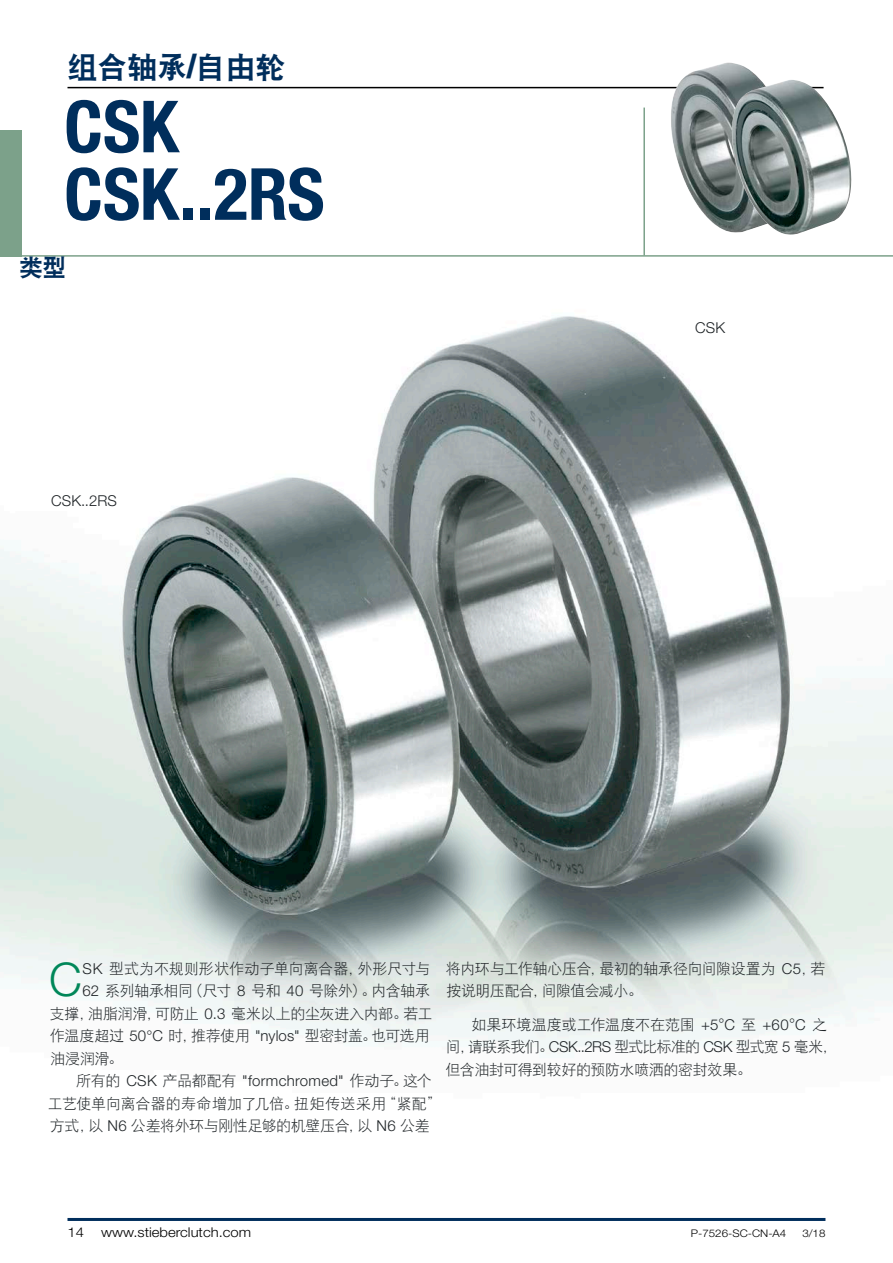
<style>
.page{position:relative;width:893px;height:1263px;background:#fff}
.page>*{position:absolute;margin:0;border:0;box-sizing:border-box;transform-origin:0 0}
.Headline_Big{font:700 condensed 72px/67.5px "Helvetica Neue LT Std";letter-spacing:-.005em;color:#002e5c}
.Fließtext_Initial{font:300 46.5px "Helvetica Neue LT Std";color:#008759}
.t1{font:30px "DFP Hei W9";color:#002e5c}
.Headline_Blau{font:24px "DFP Hei W9";color:#002e5c}
.Fließtext_Schwarz_Ei{font:15px/22.5px "DFP Hei W3";letter-spacing:-.025em;color:#1f2427}
.Fließtext_Initial-2{font:15px "DFP Hei W3";letter-spacing:-.02em;color:#1f2427}
.Fließtext_Schwarz{font:300 15px "Helvetica Neue LT Std";letter-spacing:.01em;color:#1f2427}
.t2{font:300 13.5px "Helvetica Neue LT Std";color:#000;scale:1.1 1}
.t3{font:300 10.5px "Helvetica Neue LT Std";color:#000;scale:1.1 1}
.s1{font-family:"Helvetica Inserat LT Std"}
.s2{font-family:"Helvetica Neue LT Std";font-weight:300}
</style>
<div class="page">
<hr style="left:68px;top:87px;width:756px;height:1px;background:#000">
<hr style="left:0;top:255px;width:893px;height:2px;background:#7ca18a">
<div style="left:0;top:130px;width:21px;height:126px;background:#7ca18a"></div>
<img style="left:0;top:316px;width:892px;height:733px">
<img style="left:667px;top:63px;width:94px;height:168px">
<img style="left:726px;top:80px;width:126px;height:155px">
<hr style="left:68px;top:1218px;width:757px;height:3px;background:#002e5c">
<hr style="left:643px;top:108px;width:2px;height:148px;background:#7ca18a">
<p class="t1" style="left:68px;top:51px;width:220px">组合轴承<span class="s1">/</span>自由轮</p>
<p class="Headline_Big" style="left:64px;top:92px;width:262px">CSK<br>CSK..2RS</p>
<p class="Headline_Blau" style="left:19px;top:254px;width:49px">类型</p>
<p class="Fließtext_Schwarz" style="left:51px;top:492px;width:67px">CSK..2RS</p>
<p class="Fließtext_Schwarz" style="left:695px;top:318px;width:32px">CSK</p>
<p class="Fließtext_Initial" style="left:49px;top:951px;width:34px">C</p>
<p class="Fließtext_Initial-2" style="left:83px;top:960px;width:349px"><span class="s2">SK</span> 型式为不规则形状作动子单向离合器，外形尺寸与</p>
<p class="Fließtext_Initial-2" style="left:83px;top:983px;width:349px"><span class="s2">62</span> 系列轴承相同（尺寸 <span class="s2">8</span> 号和 <span class="s2">40</span> 号除外）。内含轴承</p>
<p class="Fließtext_Initial-2" style="left:49px;top:1005px;width:385px">支撑，油脂润滑，可防止 <span class="s2">0.3</span> 毫米以上的尘灰进入内部。若工</p>
<p class="Fließtext_Initial-2" style="left:50px;top:1028px;width:381px">作温度超过 <span class="s2">50°C</span> 时，推荐使用 <span class="s2">"nylos"</span> 型密封盖。也可选用</p>
<p class="Fließtext_Initial-2" style="left:51px;top:1050px;width:74px">油浸润滑。</p>
<p class="Fließtext_Schwarz_Ei" style="left:48px;top:1069px;width:395px;text-indent:29px">所有的 <span class="s2">CSK</span> 产品都配有 <span class="s2">"formchromed"</span> 作动子。这个工艺使单向离合器的寿命增加了几倍。扭矩传送采用“紧配”方式，以 <span class="s2">N6</span> 公差将外环与刚性足够的机壁压合，以 <span class="s2">N6</span> 公差</p>
<p class="Fließtext_Schwarz_Ei" style="left:446px;top:957px;width:381px">将内环与工作轴心压合，最初的轴承径向间隙设置为 <span class="s2">C5</span>，若按说明压配合，间隙值会减小。</p>
<p class="Fließtext_Schwarz_Ei" style="left:446px;top:1013px;width:392px;text-indent:26px">如果环境温度或工作温度不在范围 <span class="s2">+5°C</span> 至 <span class="s2">+60°C</span> 之间，请联系我们。<span class="s2">CSK..2RS</span> 型式比标准的 <span class="s2">CSK</span> 型式宽 <span class="s2">5</span> 毫米，但含油封可得到较好的预防水喷洒的密封效果。</p>
<p class="t2" style="left:68px;top:1223px;width:17px">14</p>
<p class="t2" style="left:101px;top:1223px;width:138px">www.stieberclutch.com</p>
<p class="t3" style="left:691px;top:1226px;width:88px">P-7526-SC-CN-A4</p>
<p class="t3" style="left:802px;top:1226px;width:23px">3/18</p>
</div>
